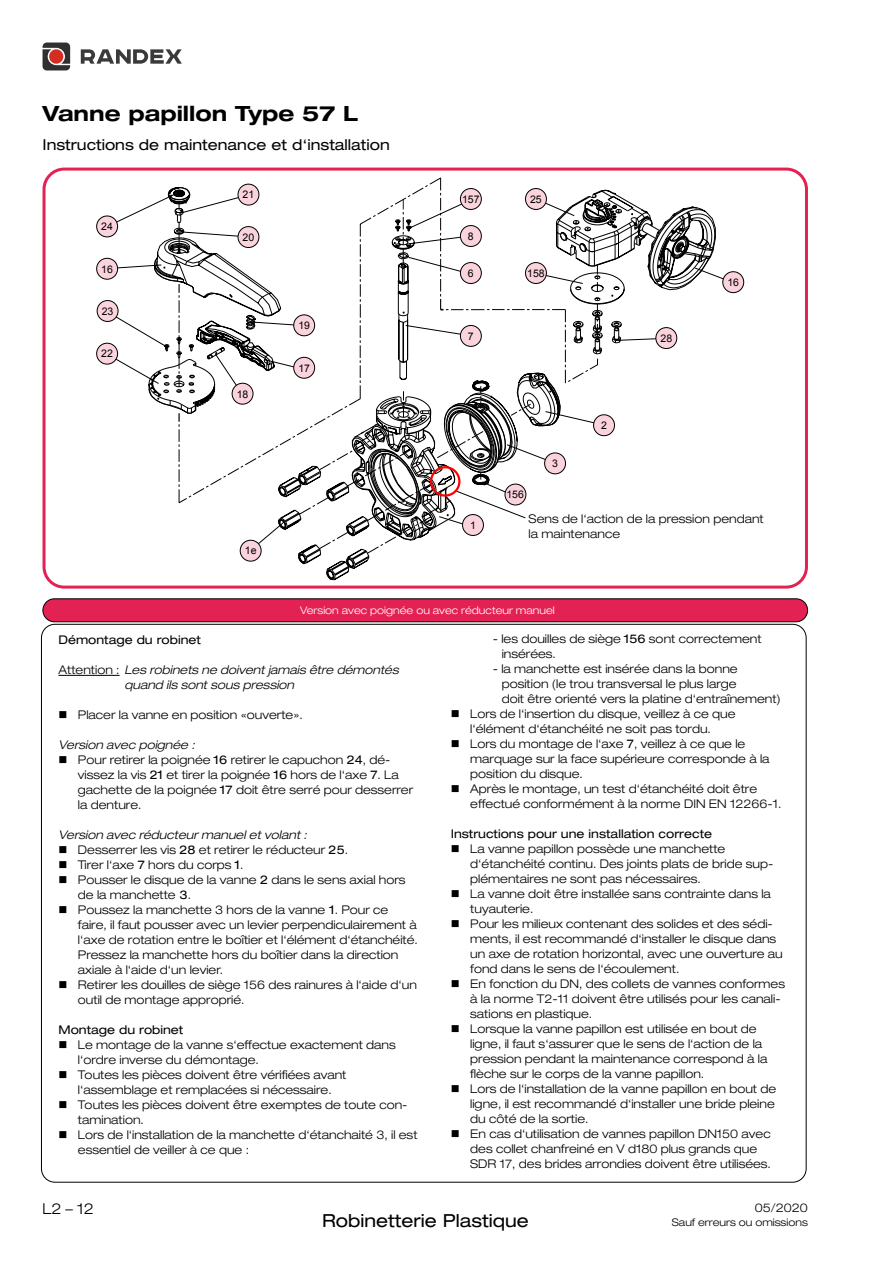
<style>
.page{position:relative;width:893px;height:1263px;background:#fff}
.page>*{position:absolute;margin:0;border:0;box-sizing:border-box;transform-origin:0 0}
.t1{font:700 expanded 21px "Helvetica Neue LT Pro";color:#000}
.t2{font:expanded 18px "Helvetica Neue LT Pro";color:#000}
.t3{font:expanded 15px "Helvetica Neue LT Pro";color:#000}
.t4{font:300 expanded 15px "Helvetica Neue LT Pro";color:#000}
.t5{font:300 expanded 12px/15px "Helvetica Neue LT Pro";color:#000}
.t6{font:expanded 12px "Helvetica Neue LT Pro";color:#000}
.t7{font:italic 300 expanded 12px/15px "Helvetica Neue LT Pro";color:#000}
.t8{font:10.5px "Arial";color:#000}
.t9{font:300 expanded 10.5px "Helvetica Neue LT Pro";color:#fff}
.t10{font:300 expanded 10.5px "Helvetica Neue LT Pro";color:#000}
.s1{font-style:normal}
.s2{font-style:italic}
.s3{font-weight:400}
</style>
<div class="page">
<svg style="left:81px;top:49px;width:101px;height:15px"></svg>
<svg style="left:43px;top:43px;width:27px;height:27px"></svg>
<div style="left:49px;top:49px;width:14px;height:15px;background:#d52d22;border-radius:50%"></div>
<div style="left:43px;top:168px;width:765px;height:421px;border:3px solid #e42153;border-radius:20px"></div>
<hr style="left:58px;top:675px;width:62px;height:1px;background:#000">
<div style="left:43px;top:599px;width:765px;height:23px;background:#e42153;border-radius:11px"></div>
<div style="left:43px;top:598px;width:765px;height:24px;border:1px solid #000;border-radius:11px"></div>
<div style="left:97px;top:343px;width:21px;height:21px;background:#fad3dd;border-radius:50%"></div>
<div style="left:97px;top:343px;width:21px;height:21px;border:1px solid #000;border-radius:50%"></div>
<div style="left:97px;top:258px;width:21px;height:21px;background:#fad3dd;border-radius:50%"></div>
<div style="left:97px;top:258px;width:21px;height:21px;border:1px solid #000;border-radius:50%"></div>
<div style="left:97px;top:300px;width:21px;height:21px;background:#fad3dd;border-radius:50%"></div>
<div style="left:97px;top:300px;width:21px;height:22px;border:1px solid #000;border-radius:50%"></div>
<div style="left:97px;top:216px;width:21px;height:21px;background:#fad3dd;border-radius:50%"></div>
<div style="left:97px;top:216px;width:21px;height:21px;border:1px solid #000;border-radius:50%"></div>
<div style="left:723px;top:272px;width:21px;height:21px;background:#fad3dd;border-radius:50%"></div>
<div style="left:723px;top:272px;width:21px;height:21px;border:1px solid #000;border-radius:50%"></div>
<svg style="left:106px;top:178px;width:628px;height:402px"></svg>
<div style="left:430px;top:466px;width:30px;height:31px;border:2px solid #f00;border-radius:50%"></div>
<h1 class="t1" style="left:43px;top:100px;width:317px">Vanne papillon Type 57 L</h1>
<p class="t3" style="left:43px;top:136px;width:349px">Instructions de maintenance et d‘installation</p>
<p class="t8" style="left:101px;top:220px;width:13px">24</p>
<p class="t8" style="left:101px;top:262px;width:13px">16</p>
<p class="t8" style="left:102px;top:304px;width:13px">23</p>
<p class="t8" style="left:101px;top:347px;width:13px">22</p>
<p class="t8" style="left:243px;top:188px;width:13px">21</p>
<p class="t8" style="left:243px;top:230px;width:13px">20</p>
<p class="t8" style="left:237px;top:387px;width:13px">18</p>
<p class="t8" style="left:298px;top:319px;width:13px">19</p>
<p class="t8" style="left:298px;top:361px;width:13px">17</p>
<p class="t8" style="left:245px;top:544px;width:13px">1e</p>
<p class="t8" style="left:462px;top:192px;width:19px">157</p>
<p class="t8" style="left:468px;top:229px;width:7px">8</p>
<p class="t8" style="left:468px;top:266px;width:7px">6</p>
<p class="t8" style="left:530px;top:192px;width:13px">25</p>
<p class="t8" style="left:527px;top:266px;width:19px">158</p>
<p class="t8" style="left:468px;top:329px;width:7px">7</p>
<p class="t8" style="left:660px;top:331px;width:13px">28</p>
<p class="t8" style="left:506px;top:488px;width:19px">156</p>
<p class="t8" style="left:552px;top:457px;width:7px">3</p>
<p class="t8" style="left:601px;top:418px;width:7px">2</p>
<p class="t8" style="left:727px;top:275px;width:13px">16</p>
<p class="t8" style="left:470px;top:518px;width:7px">1</p>
<p class="t5" style="left:529px;top:512px;width:237px;line-height:14.4px">Sens de l‘action de la pression pendant la maintenance</p>
<p class="t9" style="left:300px;top:604px;width:256px">Version avec poignée ou avec réducteur manuel</p>
<p class="t6" style="left:58px;top:632px;width:144px">Démontage du robinet</p>
<p class="t7" style="left:124px;top:662px;width:276px;text-indent:-66px"><span class="s1">Attention :</span> Les robinets ne doivent jamais être démontés quand ils sont sous pression</p>
<p class="t5" style="left:78px;top:707px;width:226px">Placer la vanne en position «ouverte».</p>
<p class="t5" style="left:78px;top:737px;width:337px;text-indent:-20px"><span class="s2">Version avec poignée :<br></span>Pour retirer la poignée <span class="s3">16</span> retirer le capuchon <span class="s3">24</span>, dé&shy;vissez la vis <span class="s3">21</span> et tirer la poignée <span class="s3">16</span> hors de l‘axe <span class="s3">7</span>. La gachette de la poignée <span class="s3">17</span> doit être serré pour desserrer la denture.</p>
<p class="t5" style="left:78px;top:827px;width:341px;text-indent:-20px"><span class="s2">Version avec réducteur manuel et volant :<br></span>Desserrer les vis <span class="s3">28</span> et retirer le réducteur <span class="s3">25</span>.<br>Tirer l‘axe <span class="s3">7</span> hors du corps <span class="s3">1</span>.<br>Pousser le disque de la vanne <span class="s3">2</span> dans le sens axial hors de la manchette <span class="s3">3</span>.<br>Poussez la manchette 3 hors de la vanne <span class="s3">1</span>. Pour ce faire, il faut pousser avec un levier perpendiculairement à l‘axe de rotation entre le boîtier et l‘élément d‘étanchéité.<br>Pressez la manchette hors du boîtier dans la direction axiale à l‘aide d‘un levier.<br>Retirer les douilles de siège 156 des rainures à l‘aide d‘un outil de montage approprié.</p>
<p class="t6" style="left:58px;top:1022px;width:126px">Montage du robinet</p>
<p class="t5" style="left:78px;top:1037px;width:341px">Le montage de la vanne s‘effectue exactement dans l‘ordre inverse du démontage.<br>Toutes les pièces doivent être vérifiées avant l‘assemblage et remplacées si nécessaire.<br>Toutes les pièces doivent être exemptes de toute con&shy;tamination.<br>Lors de l‘installation de la manchette d‘étanchaité 3, il est essentiel de veiller à ce que :</p>
<p class="t5" style="left:502px;top:631px;width:261px;text-indent:-9px">- les douilles de siège <span class="s3">156</span> sont correctement insérées.</p>
<p class="t5" style="left:493px;top:661px;width:246px">- la manchette est insérée dans la bonne</p>
<p class="t5" style="left:502px;top:676px;width:236px">position (le trou transversal le plus large</p>
<p class="t5" style="left:502px;top:691px;width:281px">doit être orienté vers la platine d‘entraînement)</p>
<p class="t5" style="left:470px;top:706px;width:267px">Lors de l‘insertion du disque, veillez à ce que</p>
<p class="t5" style="left:470px;top:721px;width:242px">l‘élément d‘étanchéité ne soit pas tordu.</p>
<p class="t5" style="left:470px;top:736px;width:277px">Lors du montage de l‘axe <span class="s3">7</span>, veillez à ce que le</p>
<p class="t5" style="left:470px;top:751px;width:301px">marquage sur la face supérieure corresponde à la</p>
<p class="t5" style="left:470px;top:766px;width:114px">position du disque.</p>
<p class="t5" style="left:470px;top:781px;width:288px">Après le montage, un test d‘étanchéité doit être</p>
<p class="t5" style="left:470px;top:796px;width:313px">effectué conformément à la norme DIN EN 12266-1.</p>
<p class="t6" style="left:451px;top:826px;width:263px">Instructions pour une installation correcte</p>
<p class="t5" style="left:470px;top:841px;width:316px">La vanne papillon possède une manchette d‘étanchéité continu. Des joints plats de bride sup&shy;plémentaires ne sont pas nécessaires.<br>La vanne doit être installée sans contrainte dans la tuyauterie.<br>Pour les milieux contenant des solides et des sédi&shy;ments, il est recommandé d‘installer le disque dans un axe de rotation horizontal, avec une ouverture au fond dans le sens de l‘écoulement.<br>En fonction du DN, des collets de vannes conformes à la norme T2-11 doivent être utilisés pour les canali&shy;sations en plastique.<br>Lorsque la vanne papillon est utilisée en bout de ligne, il faut s‘assurer que le sens de l‘action de la pression pendant la maintenance correspond à la flèche sur le corps de la vanne papillon.<br>Lors de l‘installation de la vanne papillon en bout de ligne, il est recommandé d‘installer une bride pleine du côté de la sortie.<br>En cas d‘utilisation de vannes papillon DN150 avec des collet chanfreiné en V d180 plus grands que SDR 17, des brides arrondies doivent être utilisées.</p>
<p class="t4" style="left:43px;top:1199px;width:53px">L2 – 12</p>
<p class="t5" style="left:755px;top:1200px;width:54px">05/2020</p>
<h2 class="t2" style="left:322px;top:1209px;width:208px">Robinetterie Plastique</h2>
<p class="t10" style="left:672px;top:1215px;width:137px">Sauf erreurs ou omissions</p>
</div>
